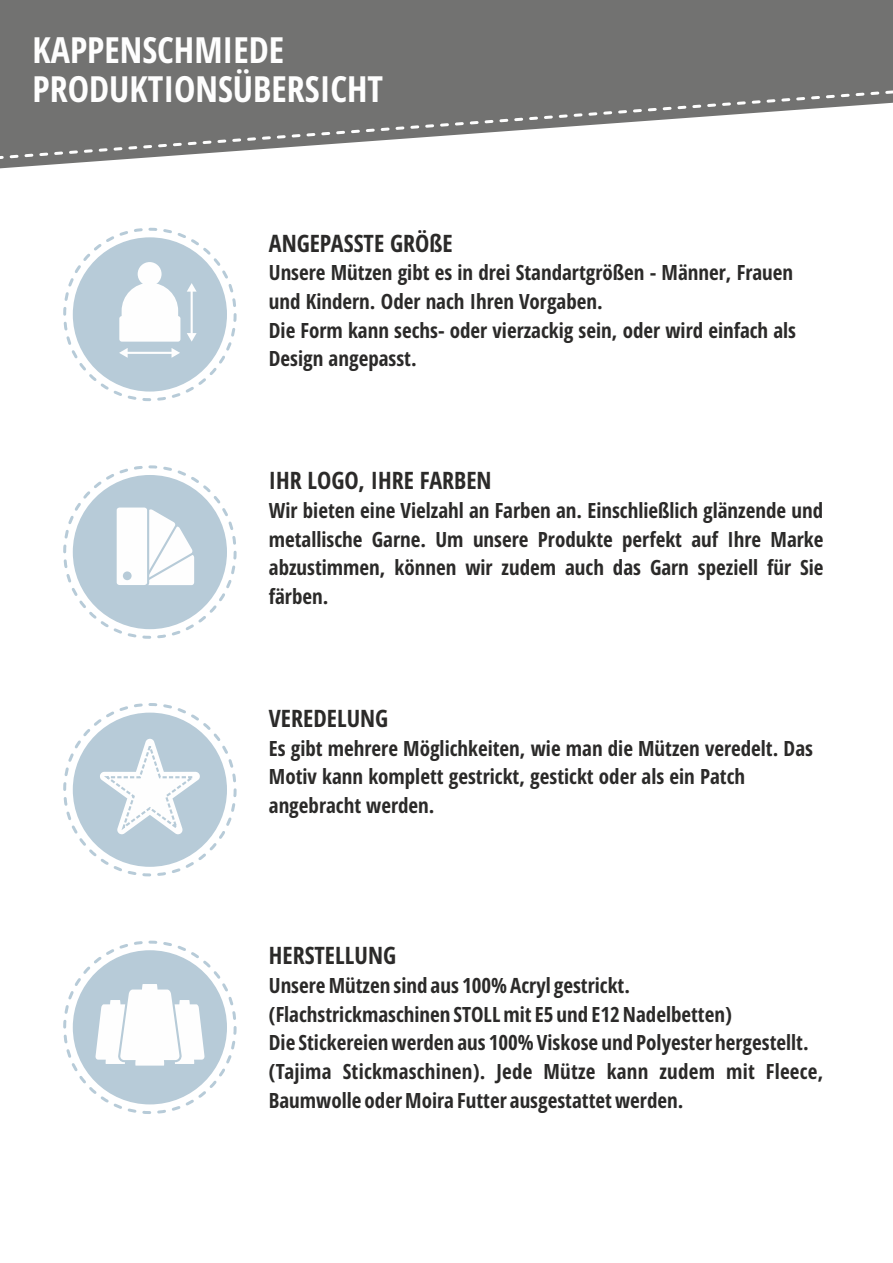
<style>
.page{position:relative;width:893px;height:1263px;background:#fff}
.page>*{position:absolute;margin:0;border:0;box-sizing:border-box;transform-origin:0 0}
.t1{font:700 condensed 36px/39.2px "Open Sans";color:#fefefe}
.t2{font:700 condensed 24px "Open Sans";color:#2b2a29}
.t3{font:700 condensed 21px/28.7px "Open Sans";color:#2b2a29}
</style>
<div class="page">
<svg style="left:0;top:0;width:893px;height:169px;background:#7d7d7c"></svg>
<svg style="left:0;top:88px;width:893px;height:73px"></svg>
<div style="left:73px;top:237px;width:154px;height:155px;background:#b7cbd8;border-radius:50%"></div>
<div style="left:73px;top:475px;width:154px;height:154px;background:#b7cbd8;border-radius:50%"></div>
<div style="left:73px;top:713px;width:154px;height:154px;background:#b7cbd8;border-radius:50%"></div>
<div style="left:73px;top:950px;width:154px;height:154px;background:#b7cbd8;border-radius:50%"></div>
<div style="left:119px;top:316px;width:61px;height:26px;background:#fefefe;border-radius:3px"></div>
<svg style="left:122px;top:283px;width:56px;height:33px"></svg>
<div style="left:138px;top:262px;width:24px;height:24px;background:#fefefe;border-radius:50%"></div>
<hr style="left:191px;top:288px;width:2px;height:49px;background:#fefefe">
<hr style="left:122px;top:352px;width:53px;height:2px;background:#fefefe">
<svg style="left:187px;top:283px;width:10px;height:9px"></svg>
<svg style="left:119px;top:348px;width:9px;height:10px"></svg>
<svg style="left:187px;top:333px;width:10px;height:9px"></svg>
<svg style="left:172px;top:348px;width:8px;height:10px"></svg>
<svg style="left:95px;top:984px;width:110px;height:82px"></svg>
<svg style="left:100px;top:739px;width:100px;height:95px"></svg>
<svg style="left:149px;top:509px;width:46px;height:76px"></svg>
<div style="left:115px;top:505px;width:34px;height:82px;border:4px solid #b7cbd8;border-radius:3px"></div>
<div style="left:117px;top:507px;width:30px;height:78px;background:#fefefe;border-radius:3px"></div>
<div style="left:123px;top:571px;width:9px;height:9px;background:#b7cbd8;border-radius:50%"></div>
<h1 class="t1" style="left:33px;top:34px;width:352px">KAPPENSCHMIEDE<br>PRODUKTIONSÜBERSICHT</h1>
<p class="t2" style="left:269px;top:233px;width:185px">ANGEPASSTE GRÖßE</p>
<p class="t3" style="left:269px;top:260px;width:529px">Unsere Mützen gibt es in drei Standartgrößen - Männer, Frauen und Kindern. Oder nach Ihren Vorgaben.<br>Die Form kann sechs- oder vierzackig sein, oder wird einfach als Design angepasst.</p>
<p class="t2" style="left:269px;top:471px;width:224px">IHR LOGO, IHRE FARBEN</p>
<p class="t3" style="left:269px;top:498px;width:556px;text-align:justify">Wir bieten eine Vielzahl an Farben an. Einschließlich glänzende und metallische Garne. Um unsere Produkte perfekt auf Ihre Marke abzustimmen, können wir zudem auch das Garn speziell für Sie färben.</p>
<p class="t2" style="left:269px;top:708px;width:121px">VEREDELUNG</p>
<p class="t3" style="left:269px;top:736px;width:546px">Es gibt mehrere Möglichkeiten, wie man die Mützen veredelt. Das<br>Motiv kann komplett gestrickt, gestickt oder als ein Patch angebracht werden.</p>
<p class="t2" style="left:269px;top:946px;width:129px">HERSTELLUNG</p>
<p class="t3" style="left:269px;top:973px;width:556px">Unsere Mützen sind aus 100% Acryl gestrickt.<br>(Flachstrickmaschinen STOLL mit E5 und E12 Nadelbetten)<br>Die Stickereien werden aus 100% Viskose und Polyester hergestellt. (Tajima Stickmaschinen). Jede Mütze kann zudem mit Fleece, Baumwolle oder Moira Futter ausgestattet werden.</p>
</div>
